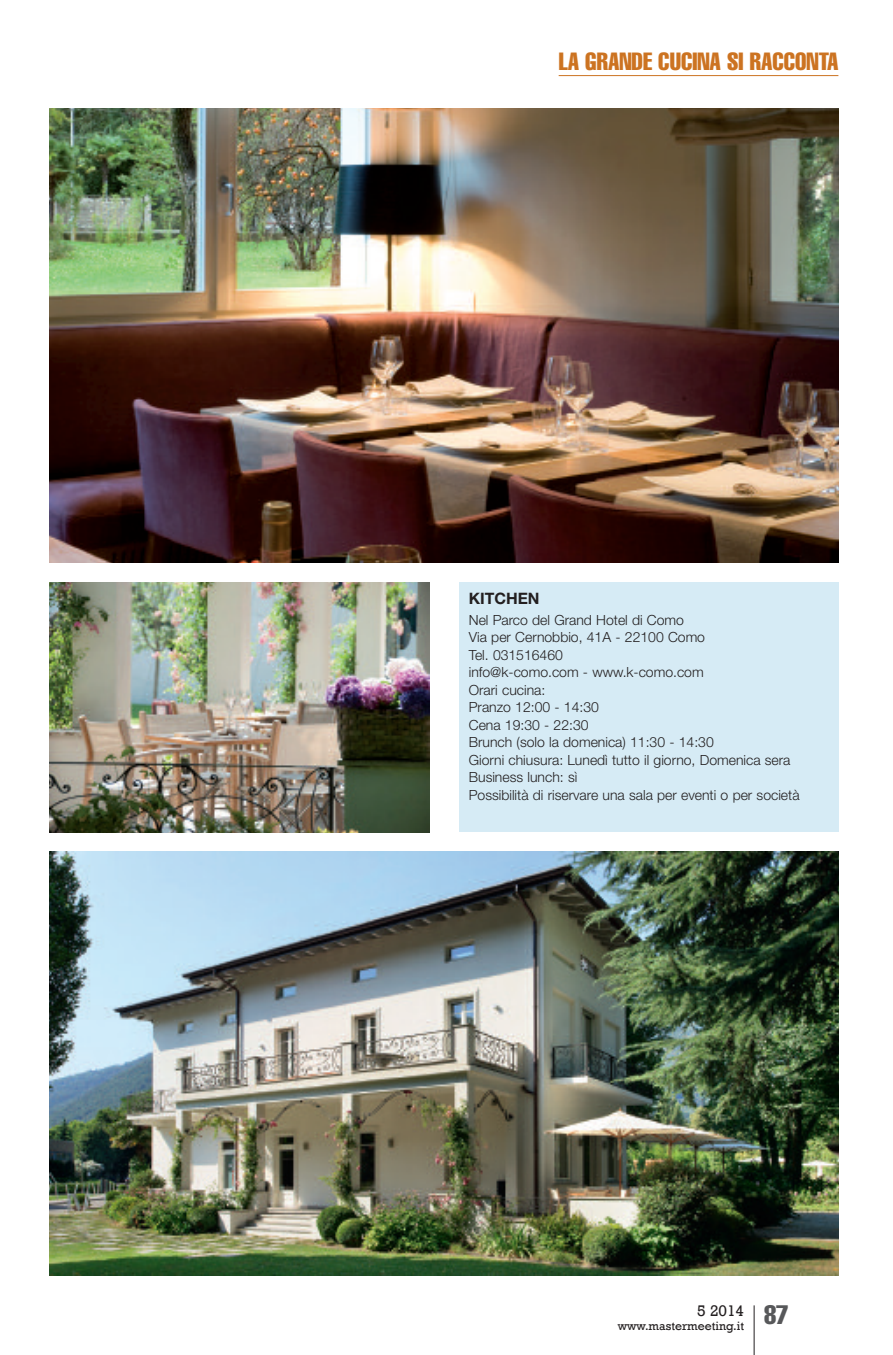
<style>
.page{position:relative;width:893px;height:1355px;background:#fff}
.page>*{position:absolute;margin:0;border:0;box-sizing:border-box;transform-origin:0 0}
.t1{font:extra-condensed 24.5px "Helvetica";color:#cc7321}
.t2{font:700 15.75px "Helvetica Neue";color:#231f20}
.t3{font:15.75px "Rockwell";color:#231f20}
.t4{font:300 14px/17.5px "Helvetica Neue";color:#231f20}
.t5{font:12.25px "Rockwell";color:#231f20}
</style>
<div class="page">
<hr style="left:754px;top:1305px;width:1px;height:49px;background:#231f20">
<hr style="left:559px;top:75px;width:279px;height:1px;background:#cc7321">
<div style="left:459px;top:582px;width:379px;height:249px;background:#d6ebf5"></div>
<img style="left:50px;top:108px;width:788px;height:454px">
<img style="left:50px;top:582px;width:379px;height:250px">
<img style="left:50px;top:851px;width:788px;height:424px">
<h1 class="t1" style="left:559px;top:52px;width:281px">LA GRANDE CUCINA SI RACCONTA</h1>
<p class="t2" style="left:469px;top:592px;width:72px">KITCHEN</p>
<p class="t4" style="left:469px;top:612px;width:332px">Nel Parco del Grand Hotel di Como<br>Via per Cernobbio, 41A - 22100 Como<br>Tel. 031516460<br>info@k-como.com - www.k-como.com<br>Orari cucina:<br>Pranzo 12:00 - 14:30<br>Cena 19:30 - 22:30<br>Brunch (solo la domenica) 11:30 - 14:30<br>Giorni chiusura: Lunedì tutto il giorno, Domenica sera<br>Business lunch: sì<br>Possibilità di riservare una sala per eventi o per società</p>
<p class="t5" style="left:618px;top:1318px;width:172px">www.mastermeeting.it <sup>87</sup></p>
<p class="t3" style="left:697px;top:1300px;width:49px">5 2014</p>
</div>
